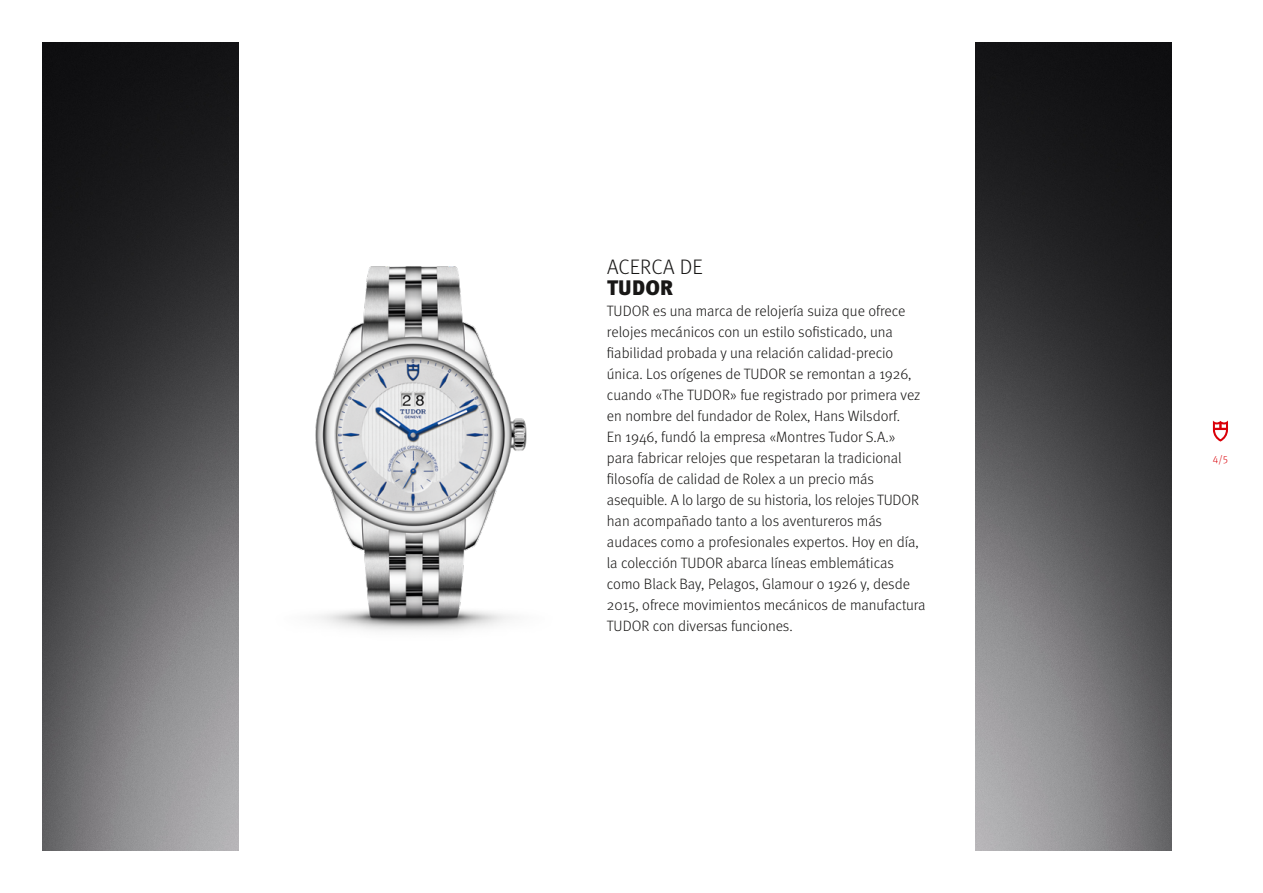
<style>
.page{position:relative;width:1263px;height:893px;background:#fff}
.page>*{position:absolute;margin:0;border:0;box-sizing:border-box;transform-origin:0 0}
.t1{font:300 21px "Meta Pro";letter-spacing:.01em;color:#181716}
.t2{font:900 21px "Meta Pro";letter-spacing:.01em;color:#181716}
.t3{font:300 15px/21px "Meta Pro";color:#181716}
.t4{font:300 10.5px "Meta Pro";color:#da0009}
</style>
<div class="page">
<img style="left:975px;top:43px;width:196px;height:807px">
<img style="left:43px;top:43px;width:196px;height:807px">
<svg style="left:1213px;top:421px;width:15px;height:21px"></svg>
<img style="left:315px;top:266px;width:212px;height:365px">
<h1 class="t1" style="left:607px;top:251px;width:97px">ACERCA DE</h1>
<h1 class="t2" style="left:607px;top:271px;width:68px">TUDOR</h1>
<p class="t3" style="left:607px;top:299px;width:320px">TUDOR es una marca de relojería suiza que ofrece relojes mecánicos con un estilo sofisticado, una fiabilidad probada y una relación calidad-precio única. Los orígenes de TUDOR se remontan a 1926, cuando «The TUDOR» fue registrado por primera vez en nombre del fundador de Rolex, Hans Wilsdorf.<br>En 1946, fundó la empresa «Montres Tudor S.A.» para fabricar relojes que respetaran la tradicional filosofía de calidad de Rolex a un precio más asequible. A lo largo de su historia, los relojes TUDOR han acompañado tanto a los aventureros más audaces como a profesionales expertos. Hoy en día, la colección TUDOR abarca líneas emblemáticas como Black Bay, Pelagos, Glamour o 1926 y, desde 2015, ofrece movimientos mecánicos de manufactura TUDOR con diversas funciones.</p>
<p class="t4" style="left:1213px;top:451px;width:17px">4/5</p>
</div>
